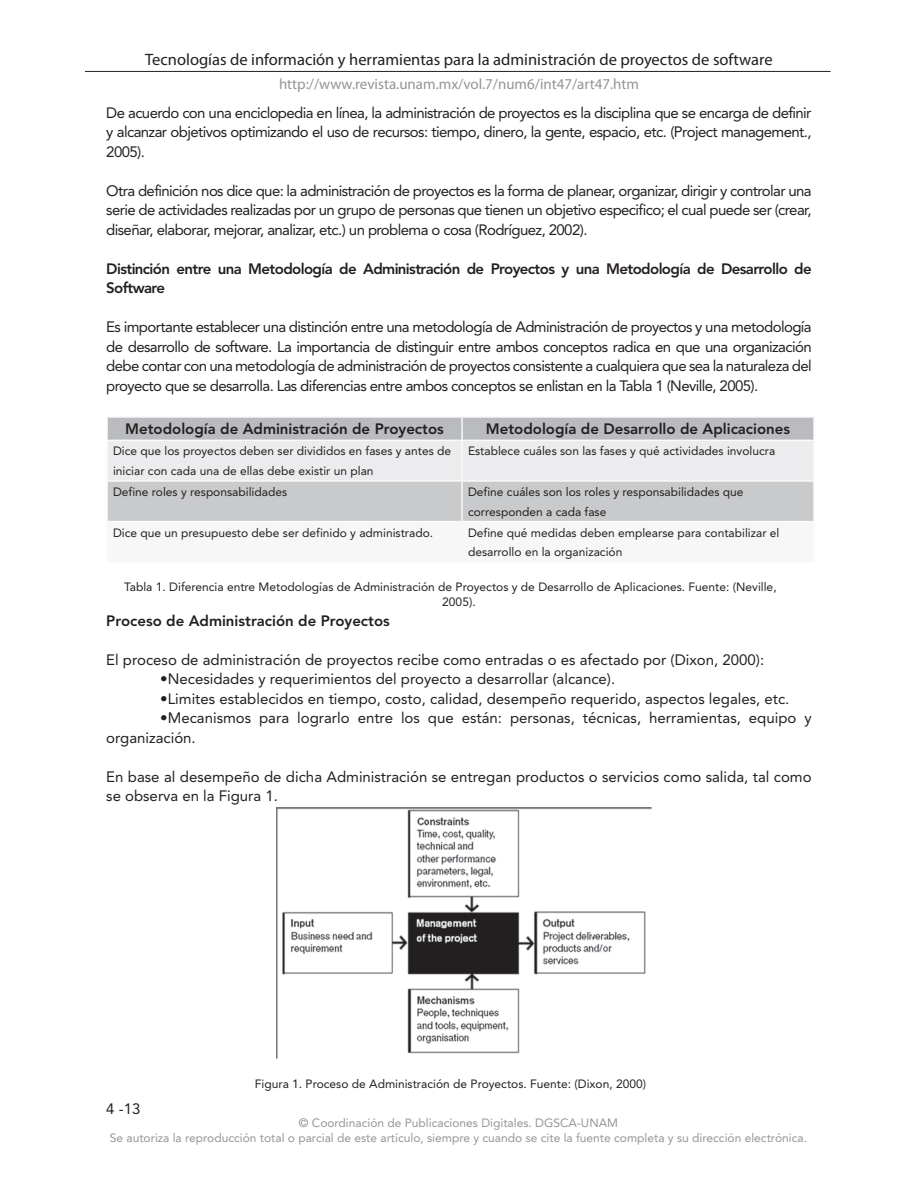
<style>
.page{position:relative;width:918px;height:1188px;background:#fff}
.page>*{position:absolute;margin:0;border:0;box-sizing:border-box;transform-origin:0 0}
.t1{font:500 16.5px "Folio";color:#231f20}
.t2{font:15px/19.5px "Avenir";color:#231f20;text-align:justify}
.t3{font:800 15px "Avenir";color:#231f20}
.t4{font:800 15px/19.5px "Avenir";letter-spacing:-.04em;color:#231f20}
.t5{font:500 15px "Folio";color:#939598}
.t6{font:12px/19.5px "Avenir";color:#231f20}
.t7{font:12px/15px "Avenir";color:#939598;text-align:center}
.s1{color:#808285}
</style>
<div class="page">
<hr style="left:85px;top:71px;width:746px;height:1px;background:#231f20">
<svg style="left:108px;top:418px;width:705px;height:103px"></svg>
<hr style="left:106px;top:416px;width:356px;height:2px;background:#fafafa">
<hr style="left:106px;top:418px;width:2px;height:22px;background:#fafafa">
<hr style="left:462px;top:416px;width:353px;height:2px;background:#fafafa">
<hr style="left:461px;top:418px;width:2px;height:22px;background:#fafafa">
<hr style="left:813px;top:418px;width:2px;height:22px;background:#fafafa">
<hr style="left:106px;top:440px;width:356px;height:1px;background:#fafafa">
<hr style="left:106px;top:441px;width:2px;height:39px;background:#fafafa">
<hr style="left:462px;top:440px;width:353px;height:1px;background:#fafafa">
<hr style="left:461px;top:441px;width:2px;height:39px;background:#fafafa">
<hr style="left:813px;top:441px;width:2px;height:39px;background:#fafafa">
<hr style="left:106px;top:480px;width:356px;height:2px;background:#fafafa">
<hr style="left:106px;top:482px;width:2px;height:39px;background:#fafafa">
<hr style="left:462px;top:480px;width:353px;height:2px;background:#fafafa">
<hr style="left:461px;top:482px;width:2px;height:39px;background:#fafafa">
<hr style="left:813px;top:482px;width:2px;height:39px;background:#fafafa">
<hr style="left:106px;top:521px;width:356px;height:1px;background:#fafafa">
<hr style="left:106px;top:522px;width:2px;height:39px;background:#fafafa">
<hr style="left:462px;top:521px;width:353px;height:1px;background:#fafafa">
<hr style="left:461px;top:522px;width:2px;height:39px;background:#fafafa">
<hr style="left:813px;top:522px;width:2px;height:39px;background:#fafafa">
<hr style="left:106px;top:561px;width:356px;height:2px;background:#fafafa">
<hr style="left:462px;top:561px;width:353px;height:2px;background:#fafafa">
<img style="left:276px;top:808px;width:375px;height:250px">
<p class="t1" style="left:145px;top:51px;width:629px">Tecnologías de información y herramientas para la administración de proyectos de software</p>
<p class="t5" style="left:279px;top:76px;width:361px">http://www.revista.unam.mx/vol.7/num6/int47/art47.htm</p>
<p class="t2" style="left:106px;top:103px;width:707px">De acuerdo con una enciclopedia en línea, la administración de proyectos es la disciplina que se encarga de definir y alcanzar objetivos optimizando el uso de recursos: tiempo, dinero, la gente, espacio, etc. (Project management., 2005).</p>
<p class="t2" style="left:106px;top:181px;width:707px">Otra definición nos dice que: la administración de proyectos es la forma de planear, organizar, dirigir y controlar una serie de actividades realizadas por un grupo de personas que tienen un objetivo especifico; el cual puede ser (crear, diseñar, elaborar, mejorar, analizar, etc.) un problema o cosa (Rodríguez, 2002).</p>
<p class="t4" style="left:106px;top:259px;width:707px">Distinción entre una Metodología de Administración de Proyectos y una Metodología de Desarrollo de<br>Software</p>
<p class="t2" style="left:106px;top:317px;width:707px">Es importante establecer una distinción entre una metodología de Administración de proyectos y una metodología de desarrollo de software. La importancia de distinguir entre ambos conceptos radica en que una organización debe contar con una metodología de administración de proyectos consistente a cualquiera que sea la naturaleza del proyecto que se desarrolla. Las diferencias entre ambos conceptos se enlistan en la Tabla 1 (Neville, 2005).</p>
<p class="t3" style="left:125px;top:420px;width:320px">Metodología de Administración de Proyectos</p>
<p class="t3" style="left:486px;top:420px;width:306px">Metodología de Desarrollo de Aplicaciones</p>
<p class="t6" style="left:113px;top:442px;width:340px">Dice que los proyectos deben ser divididos en fases y antes de iniciar con cada una de ellas debe existir un plan</p>
<p class="t6" style="left:468px;top:442px;width:309px">Establece cuáles son las fases y qué actividades involucra</p>
<p class="t6" style="left:113px;top:482px;width:176px">Define roles y responsabilidades</p>
<p class="t6" style="left:468px;top:482px;width:277px">Define cuáles son los roles y responsabilidades que corresponden a cada fase</p>
<p class="t6" style="left:113px;top:523px;width:322px">Dice que un presupuesto debe ser definido y administrado.</p>
<p class="t6" style="left:468px;top:523px;width:313px">Define qué medidas deben emplearse para contabilizar el desarrollo en la organización</p>
<p class="t6" style="left:442px;top:580px;width:336px;line-height:15px;text-indent:-318px">Tabla 1. Diferencia entre Metodologías de Administración de Proyectos y de Desarrollo de Aplicaciones. Fuente: (Neville,<br>2005).</p>
<p class="t3" style="left:106px;top:612px;width:285px">Proceso de Administración de Proyectos</p>
<p class="t2" style="left:106px;top:650px;width:659px">El proceso de administración de proyectos recibe como entradas o es afectado por (Dixon, 2000):</p>
<p class="t2" style="left:160px;top:670px;width:456px">•Necesidades y requerimientos del proyecto a desarrollar (alcance).</p>
<p class="t2" style="left:160px;top:689px;width:631px">•Limites establecidos en tiempo, costo, calidad, desempeño requerido, aspectos legales, etc.</p>
<p class="t2" style="left:106px;top:709px;width:707px;text-indent:54px">•Mecanismos para lograrlo entre los que están: personas, técnicas, herramientas, equipo y organización.</p>
<p class="t2" style="left:106px;top:767px;width:707px">En base al desempeño de dicha Administración se entregan productos o servicios como salida, tal como se observa en la Figura 1.</p>
<p class="t2" style="left:106px;top:1099px;width:36px">4 -13</p>
<p class="t6" style="left:255px;top:1074px;width:393px">Figura 1. Proceso de Administración de Proyectos. Fuente: (Dixon, 2000)</p>
<p class="t7" style="left:110px;top:1116px;width:699px"><span class="s1">©</span> Coordinación de Publicaciones Digitales. DGSCA-UNAM<br>Se autoriza la reproducción total o parcial de este artículo, siempre y cuando se cite la fuente completa y su dirección electrónica.</p>
</div>
